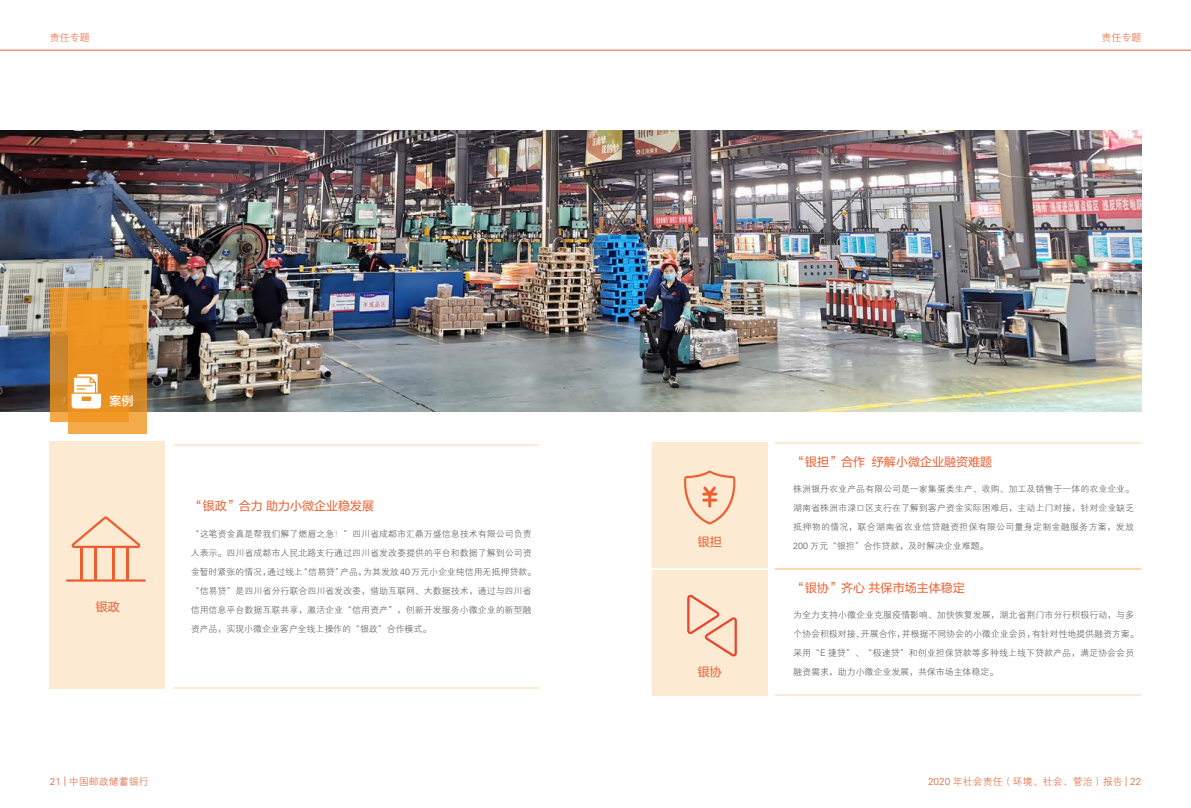
<style>
.page{position:relative;width:1191px;height:808px;background:#fff}
.page>*{position:absolute;margin:0;border:0;box-sizing:border-box;transform-origin:0 0}
.t1{font:12px "FZLTHJW GB1 0";color:#eb5f31}
.t2{font:12px "FZLTZHJW GB1 0";color:#fff}
.t3{font:10px "FZXH1 JW GB1 0";color:#df5d32}
.t4{font:10px "FZXH1 JW GB1 0";color:#eb5f31}
.t5{font:9px/19px "FZXH1 JW GB1 0";letter-spacing:-.005em;color:#595757}
.s1{color:#eb5f31}
</style>
<div class="page">
<hr style="left:0;top:50px;width:1191px;height:1px;background:#eb5f31">
<div style="left:50px;top:442px;width:115px;height:247px;background:#fcead2"></div>
<div style="left:652px;top:442px;width:115px;height:254px;background:#fcead2"></div>
<hr style="left:173px;top:444px;width:366px;height:2px;background:#f2941d">
<hr style="left:775px;top:442px;width:366px;height:2px;background:#f2941d">
<hr style="left:173px;top:687px;width:366px;height:2px;background:#f2941d">
<hr style="left:775px;top:568px;width:366px;height:2px;background:#f2941d">
<hr style="left:647px;top:568px;width:122px;height:2px;background:#fff">
<hr style="left:775px;top:694px;width:366px;height:2px;background:#f2941d">
<img style="left:0;top:130px;width:1141px;height:281px">
<svg style="left:50px;top:288px;width:78px;height:134px;background:#d88f31"></svg>
<svg style="left:69px;top:300px;width:78px;height:134px;background:#e99428"></svg>
<svg style="left:72px;top:374px;width:29px;height:34px"></svg>
<svg style="left:71px;top:516px;width:69px;height:32px"></svg>
<hr style="left:80px;top:547px;width:3px;height:33px;background:#eb5f31">
<hr style="left:94px;top:547px;width:2px;height:33px;background:#eb5f31">
<hr style="left:112px;top:547px;width:2px;height:33px;background:#eb5f31">
<hr style="left:127px;top:547px;width:2px;height:33px;background:#eb5f31">
<hr style="left:66px;top:579px;width:80px;height:3px;background:#eb5f31">
<svg style="left:684px;top:471px;width:52px;height:53px"></svg>
<svg style="left:687px;top:595px;width:50px;height:61px"></svg>
<p class="t4" style="left:50px;top:33px;width:41px">责任专题</p>
<p class="t4" style="left:1101px;top:33px;width:41px">责任专题</p>
<h1 class="t2" style="left:109px;top:394px;width:26px">案例</h1>
<h1 class="t1" style="left:96px;top:601px;width:25px">银政</h1>
<h1 class="t1" style="left:191px;top:500px;width:185px">“银政”合力 助力小微企业稳发展</h1>
<p class="t5" style="left:191px;top:524px;width:347px">“这笔资金真是帮我们解了燃眉之急！”四川省成都市汇鼎万盛信息技术有限公司负责人表示。四川省成都市人民北路支行通过四川省发改委提供的平台和数据了解到公司资金暂时紧张的情况，通过线上“信易贷”产品，为其发放40万元小企业纯信用无抵押贷款。“信易贷”是四川省分行联合四川省发改委，借助互联网、大数据技术，通过与四川省信用信息平台数据互联共享，激活企业“信用资产”，创新开发服务小微企业的新型融资产品，实现小微企业客户全线上操作的“银政”合作模式。</p>
<h1 class="t1" style="left:698px;top:535px;width:25px">银担</h1>
<h1 class="t1" style="left:698px;top:665px;width:25px">银协</h1>
<h1 class="t1" style="left:793px;top:455px;width:200px">“银担”合作 纾解小微企业融资难题</h1>
<p class="t5" style="left:793px;top:480px;width:342px;text-align:justify">株洲银丹农业产品有限公司是一家集蛋类生产、收购、加工及销售于一体的农业企业。湖南省株洲市渌口区支行在了解到客户资金实际困难后，主动上门对接，针对企业缺乏抵押物的情况，联合湖南省农业信贷融资担保有限公司量身定制金融服务方案，发放200 万元“银担”合作贷款，及时解决企业难题。</p>
<h1 class="t1" style="left:793px;top:581px;width:173px">“银协”齐心 共保市场主体稳定</h1>
<p class="t5" style="left:793px;top:606px;width:347px">为全力支持小微企业克服疫情影响、加快恢复发展，湖北省荆门市分行积极行动，与多个协会积极对接、开展合作，并根据不同协会的小微企业会员，有针对性地提供融资方案。采用“E 捷贷”、“极速贷”和创业担保贷款等多种线上线下贷款产品，满足协会会员融资需求，助力小微企业发展，共保市场主体稳定。</p>
<p class="t3" style="left:50px;top:776px;width:100px">21 | 中国邮政储蓄银行</p>
<p class="t3" style="left:928px;top:776px;width:215px">2020 年社会责任（环境、社会、管治）报告 | <span class="s1">22</span></p>
</div>
